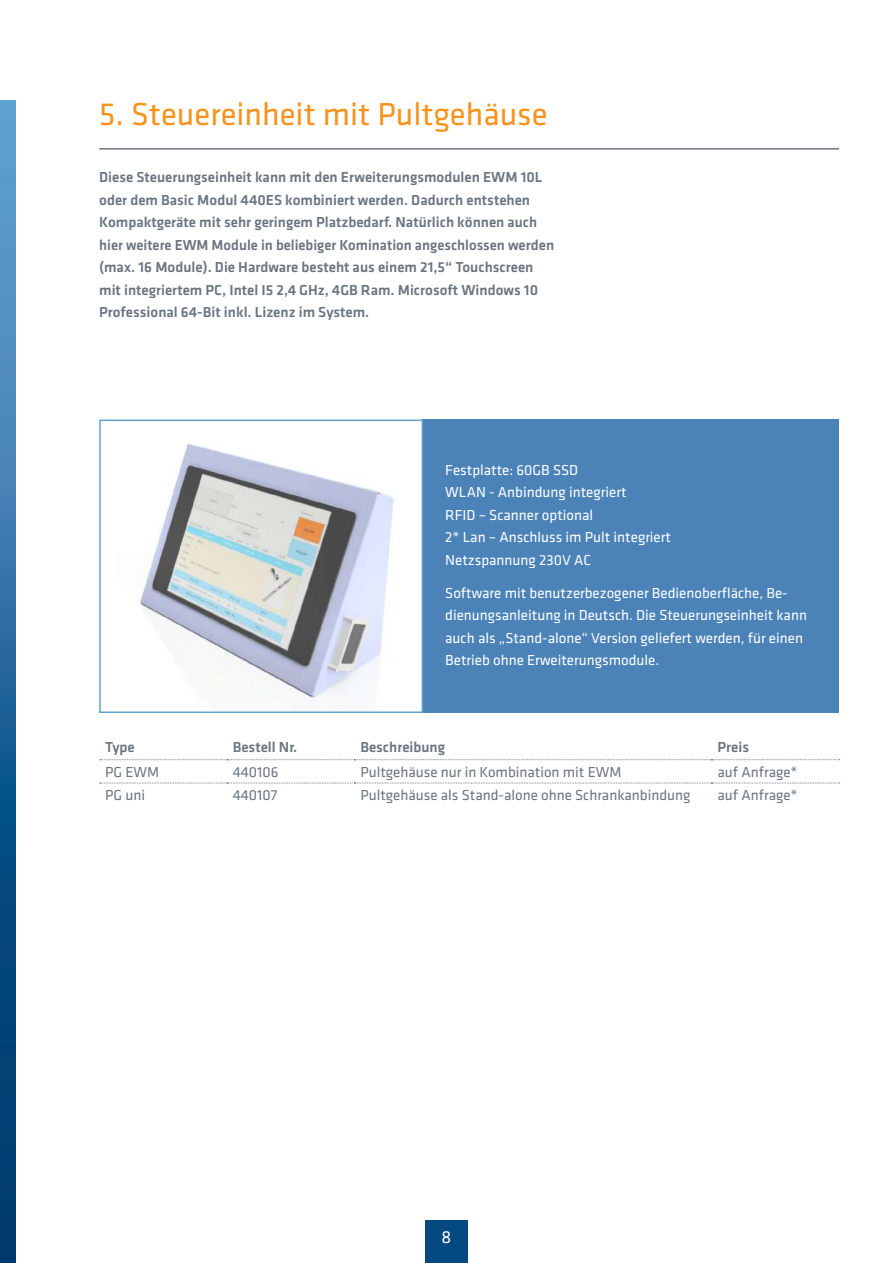
<style>
.page{position:relative;width:893px;height:1263px;background:#fff}
.page>*{position:absolute;margin:0;border:0;box-sizing:border-box;transform-origin:0 0}
.t1{font:33px "Klavika";color:#f7931d}
.t2{font:18px "Klavika";color:#fff}
.t3{font:500 15px/22.5px "Klavika";color:#6b7580}
.t4{font:15px/22.5px "Klavika";color:#fff}
.t5{font:15px "Klavika";color:#6b7580}
</style>
<div class="page">
<div style="left:425px;top:1220px;width:43px;height:43px;background:#044a80"></div>
<svg style="left:0;top:101px;width:15px;height:1162px;background:#28689c"></svg>
<div style="left:422px;top:420px;width:417px;height:293px;background:#4b83b8"></div>
<img style="left:134px;top:443px;width:260px;height:260px">
<div style="left:99px;top:420px;width:324px;height:293px;border:2px solid #5fa4d0"></div>
<svg style="left:100px;top:759px;width:740px;height:1px"></svg>
<svg style="left:100px;top:783px;width:740px;height:1px"></svg>
<hr style="left:99px;top:148px;width:740px;height:2px;background:#6b7580">
<h1 class="t1" style="left:99px;top:96px;width:450px">5. Steuereinheit mit Pultgehäuse</h1>
<p class="t3" style="left:99px;top:166px;width:456px">Diese Steuerungseinheit kann mit den Erweiterungsmodulen EWM 10L oder dem Basic Modul 440ES kombiniert werden. Dadurch entstehen Kompaktgeräte mit sehr geringem Platzbedarf. Natürlich können auch hier weitere EWM Module in beliebiger Komination angeschlossen werden (max. 16 Module). Die Hardware besteht aus einem 21,5“ Touchscreen mit integriertem PC, Intel I5 2,4 GHz, 4GB Ram. Microsoft Windows 10<br>Professional 64-Bit inkl. Lizenz im System.</p>
<p class="t4" style="left:445px;top:459px;width:227px">Festplatte: 60GB SSD<br>WLAN - Anbindung integriert<br>RFID – Scanner optional<br>2* Lan – Anschluss im Pult integriert<br>Netzspannung 230V AC</p>
<p class="t4" style="left:445px;top:582px;width:363px">Software mit benutzerbezogener Bedienoberfläche, Be&shy;dienungsanleitung in Deutsch. Die Steuerungseinheit kann auch als „Stand-alone“ Version geliefert werden, für einen Betrieb ohne Erweiterungsmodule.</p>
<p class="t3" style="left:105px;top:735px;width:31px">Type</p>
<p class="t3" style="left:233px;top:735px;width:66px">Bestell Nr.</p>
<p class="t3" style="left:360px;top:735px;width:86px">Beschreibung</p>
<p class="t3" style="left:717px;top:735px;width:33px">Preis</p>
<p class="t5" style="left:105px;top:764px;width:55px">PG EWM</p>
<p class="t5" style="left:233px;top:764px;width:47px">440106</p>
<p class="t5" style="left:360px;top:764px;width:262px">Pultgehäuse nur in Kombination mit EWM</p>
<p class="t5" style="left:717px;top:764px;width:82px">auf Anfrage*</p>
<p class="t5" style="left:105px;top:787px;width:41px">PG uni</p>
<p class="t5" style="left:233px;top:787px;width:46px">440107</p>
<p class="t5" style="left:360px;top:787px;width:332px">Pultgehäuse als Stand-alone ohne Schrankanbindung</p>
<p class="t5" style="left:717px;top:787px;width:82px">auf Anfrage*</p>
<p class="t2" style="left:442px;top:1227px;width:11px">8</p>
</div>
